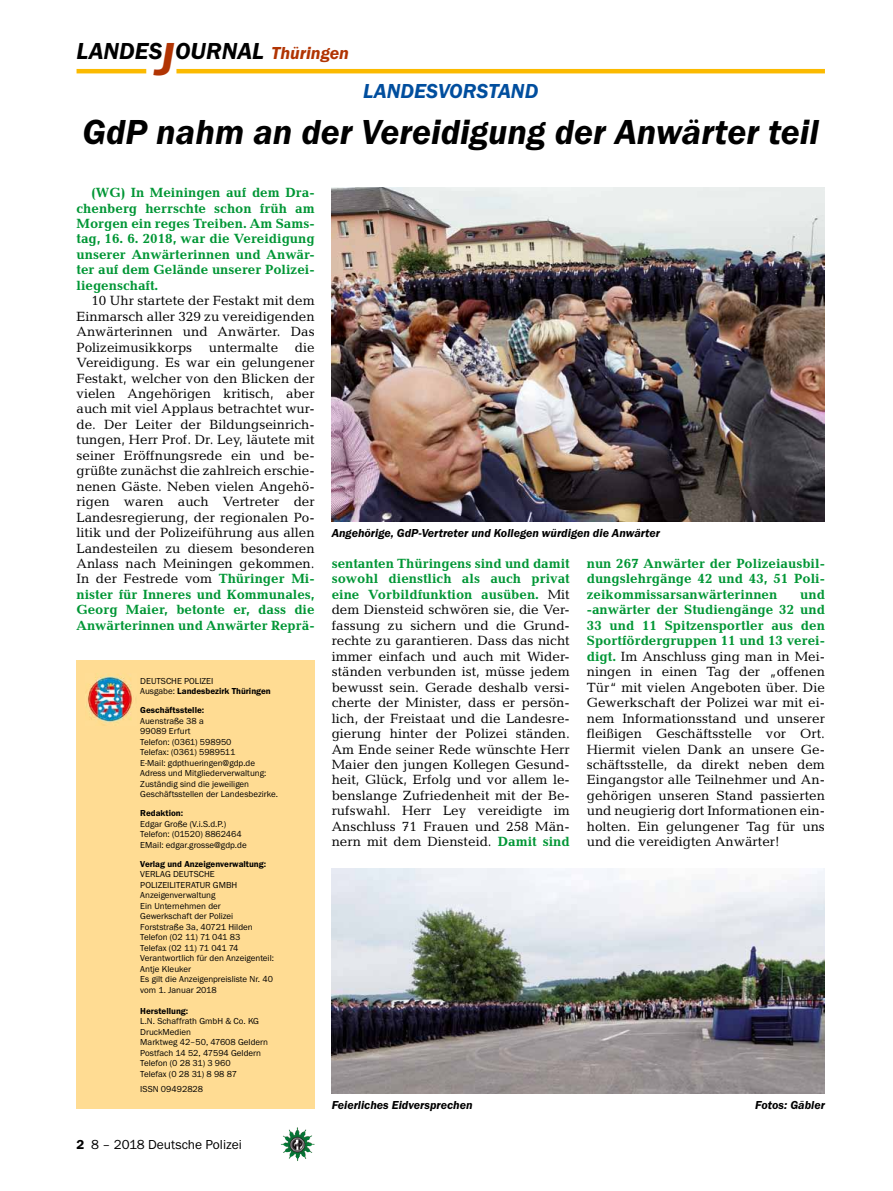
<style>
.page{position:relative;width:893px;height:1191px;background:#fff}
.page>*{position:absolute;margin:0;border:0;box-sizing:border-box;transform-origin:0 0}
._03__HEADLINE_2spalt{font:italic 600 36px "Franklin Gothic Itc T";color:#000}
.t1{font:italic 600 24px "Franklin Gothic Itc T";color:#000}
._01__RUBRIKENZEILE_o{font:italic 600 21px "Franklin Gothic Itc T";color:#004e9e}
.t2{font:italic 600 18px "Franklin Gothic Itc T";color:#b13403}
._09__GRUNDTEXT___Blo{font:13.5px/15.5px "Candida";color:#000;text-align:justify}
._09__GRUNDTEXT___Blo-2{font:700 13.5px/15.5px "Candida";color:#009635;text-align:justify}
.t3{font:13.5px "Franklin Gothic Itc T";color:#000}
._12__BILDUNTERSCHRIF{font:italic 600 12px "Franklin Gothic Itc T";color:#000}
.t4{font:9px/10.5px "Franklin Gothic Itc T";color:#000}
.t5{font:600 9px "Franklin Gothic Itc T";color:#000}
.s1{font-size:48px;color:#b13403}
.s2{font-weight:700;color:#009635}
.s3{font-weight:400}
.s4{font-weight:600}
</style>
<div class="page">
<hr style="left:77px;top:69px;width:69px;height:4px;background:#fbba00">
<hr style="left:176px;top:69px;width:649px;height:4px;background:#fbba00">
<img style="left:281px;top:1128px;width:16px;height:24px">
<div style="left:77px;top:661px;width:238px;height:448px;background:#ffdc93"></div>
<img style="left:86px;top:673px;width:46px;height:50px">
<img style="left:332px;top:188px;width:493px;height:333px">
<img style="left:332px;top:868px;width:493px;height:225px">
<p class="t1" style="left:77px;top:37px;width:189px">LANDES<span class="s1">J</span>OURNAL</p>
<p class="t2" style="left:272px;top:42px;width:79px">Thüringen</p>
<p class="_01__RUBRIKENZEILE_o" style="left:363px;top:79px;width:177px">LANDESVORSTAND</p>
<p class="_03__HEADLINE_2spalt" style="left:83px;top:111px;width:738px">GdP nahm an der Vereidigung der Anwärter teil</p>
<p class="_09__GRUNDTEXT___Blo-2" style="left:77px;top:185px;width:240px;text-indent:15px">(WG) In Meiningen auf dem Dra&shy;chenberg herrschte schon früh am Morgen ein reges Treiben. Am Sams&shy;tag, 16. 6. 2018, war die Vereidigung unserer Anwärterinnen und Anwär&shy;ter auf dem Gelände unserer Polizei&shy;liegenschaft.</p>
<p class="_09__GRUNDTEXT___Blo" style="left:77px;top:293px;width:240px;text-indent:15px">10 Uhr startete der Festakt mit dem Einmarsch aller 329 zu vereidigenden Anwärterinnen und Anwärter. Das Polizeimusikkorps untermalte die Vereidigung. Es war ein gelungener Festakt, welcher von den Blicken der vielen Angehörigen kritisch, aber auch mit viel Applaus betrachtet wur&shy;de. Der Leiter der Bildungseinrich&shy;tungen, Herr Prof. Dr. Ley, läutete mit seiner Eröffnungsrede ein und be&shy;grüßte zunächst die zahlreich erschie&shy;nenen Gäste. Neben vielen Angehö&shy;rigen waren auch Vertreter der Landesregierung, der regionalen Po&shy;litik und der Polizeiführung aus allen Landesteilen zu diesem besonderen Anlass nach Meiningen gekommen.<br>In der Festrede vom <span class="s2">Thüringer Mi&shy;nister für Inneres und Kommunales, Georg Maier, betonte er, dass die Anwärterinnen und Anwärter Reprä-</span></p>
<p class="t4" style="left:140px;top:675px;width:75px">DEUTSCHE POLIZEI</p>
<p class="t5" style="left:140px;top:686px;width:132px"><span class="s3">Ausgabe:</span> Landesbezirk Thüringen</p>
<p class="t5" style="left:140px;top:705px;width:65px">Geschäftsstelle:</p>
<p class="t4" style="left:140px;top:715px;width:65px">Auenstraße 38 a</p>
<p class="t4" style="left:140px;top:726px;width:52px">99089 Erfurt</p>
<p class="t4" style="left:140px;top:736px;width:93px">Telefon: (0361) 598950</p>
<p class="t4" style="left:140px;top:747px;width:96px">Telefax: (0361) 5989511</p>
<p class="t4" style="left:140px;top:757px;width:139px">E-Mail: gdpthueringen@gdp.de Adress und Mitgliederverwaltung:<br>Zuständig sind die jeweiligen Geschäftsstellen der Landesbezirke.</p>
<p class="t5" style="left:140px;top:808px;width:44px">Redaktion:</p>
<p class="t4" style="left:140px;top:818px;width:87px">Edgar Große (V.i.S.d.P.)</p>
<p class="t4" style="left:140px;top:829px;width:103px">Telefon: (01520) 8862464</p>
<p class="t4" style="left:140px;top:839px;width:108px">EMail: edgar.grosse@gdp.de</p>
<p class="t5" style="left:140px;top:858px;width:127px">Verlag und Anzeigenverwaltung:</p>
<p class="t4" style="left:140px;top:869px;width:76px">VERLAG DEUTSCHE</p>
<p class="t4" style="left:140px;top:879px;width:99px">POLIZEILITERATUR GMBH</p>
<p class="t4" style="left:140px;top:890px;width:77px">Anzeigenverwaltung</p>
<p class="t4" style="left:140px;top:900px;width:95px">Ein Unternehmen der<br>Gewerkschaft der Polizei</p>
<p class="t4" style="left:140px;top:921px;width:114px">Forststraße 3a, 40721 Hilden</p>
<p class="t4" style="left:140px;top:932px;width:101px">Telefon (02 11) 71 041 83</p>
<p class="t4" style="left:140px;top:942px;width:100px">Telefax (02 11) 71 041 74</p>
<p class="t4" style="left:140px;top:953px;width:135px">Verantwortlich für den Anzeigenteil:</p>
<p class="t4" style="left:140px;top:963px;width:52px">Antje Kleuker</p>
<p class="t4" style="left:140px;top:974px;width:134px">Es gilt die Anzeigenpreisliste Nr. 40</p>
<p class="t4" style="left:140px;top:984px;width:78px">vom 1. Januar 2018</p>
<p class="t5" style="left:140px;top:1005px;width:50px">Herstellung:</p>
<p class="t4" style="left:140px;top:1016px;width:120px">L.N. Schaffrath GmbH &amp; Co. KG</p>
<p class="t4" style="left:140px;top:1026px;width:52px">DruckMedien</p>
<p class="t4" style="left:140px;top:1037px;width:129px">Marktweg 42–50, 47608 Geldern</p>
<p class="t4" style="left:140px;top:1047px;width:122px">Postfach 14 52, 47594 Geldern</p>
<p class="t4" style="left:140px;top:1058px;width:92px">Telefon (0 28 31) 3 960</p>
<p class="t4" style="left:140px;top:1068px;width:98px">Telefax (0 28 31) 8 98 87</p>
<p class="t4" style="left:140px;top:1083px;width:64px">ISSN 09492828</p>
<p class="t3" style="left:77px;top:1136px;width:167px"><span class="s4">2</span> 8 – 2018 Deutsche Polizei</p>
<p class="_12__BILDUNTERSCHRIF" style="left:332px;top:526px;width:330px">Angehörige, GdP-Vertreter und Kollegen würdigen die Anwärter</p>
<p class="_09__GRUNDTEXT___Blo" style="left:332px;top:556px;width:240px"><span class="s2">sentanten Thüringens sind und damit sowohl dienstlich als auch privat eine Vorbildfunktion ausüben.</span> Mit dem Diensteid schwören sie, die Ver&shy;fassung zu sichern und die Grund&shy;rechte zu garantieren. Dass das nicht immer einfach und auch mit Wider&shy;ständen verbunden ist, müsse jedem bewusst sein. Gerade deshalb versi&shy;cherte der Minister, dass er persön&shy;lich, der Freistaat und die Landesre&shy;gierung hinter der Polizei ständen.<br>Am Ende seiner Rede wünschte Herr Maier den jungen Kollegen Gesund&shy;heit, Glück, Erfolg und vor allem le&shy;benslange Zufriedenheit mit der Be&shy;rufswahl. Herr Ley vereidigte im Anschluss 71 Frauen und 258 Män&shy;nern mit dem Diensteid. <span class="s2">Damit sind</span></p>
<p class="_09__GRUNDTEXT___Blo-2" style="left:587px;top:555px;width:240px">nun 267 Anwärter der Polizeiausbil&shy;dungslehrgänge 42 und 43, 51 Poli&shy;zeikommissarsanwärterinnen</p>
<p class="_09__GRUNDTEXT___Blo" style="left:587px;top:586px;width:240px;text-indent:213px"><span class="s2">und -anwärter der Studiengänge 32 und 33 und 11 Spitzensportler aus den Sportfördergruppen 11 und 13 verei&shy;digt.</span> Im Anschluss ging man in Mei&shy;ningen in einen Tag der „offenen Tür“ mit vielen Angeboten über. Die Gewerkschaft der Polizei war mit ei&shy;nem Informationsstand und unserer fleißigen Geschäftsstelle vor Ort.<br>Hiermit vielen Dank an unsere Ge&shy;schäftsstelle, da direkt neben dem Eingangstor alle Teilnehmer und An&shy;gehörigen unseren Stand passierten und neugierig dort Informationen ein&shy;holten. Ein gelungener Tag für uns und die vereidigten Anwärter!</p>
<p class="_12__BILDUNTERSCHRIF" style="left:332px;top:1098px;width:142px">Feierliches Eidversprechen</p>
<p class="_12__BILDUNTERSCHRIF" style="left:755px;top:1098px;width:71px">Fotos: Gäbler</p>
</div>
